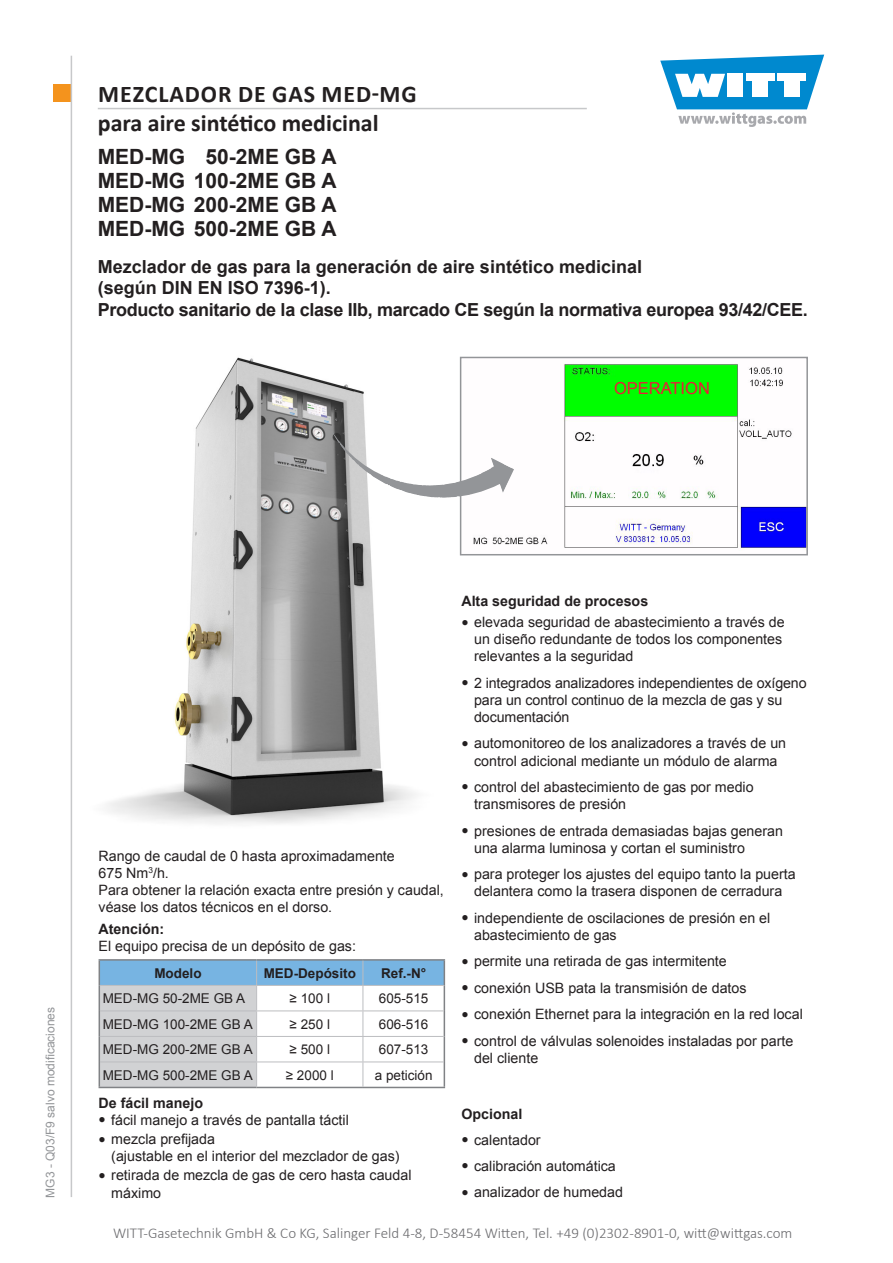
<style>
.page{position:relative;width:893px;height:1263px;background:#fff}
.page>*{position:absolute;margin:0;border:0;box-sizing:border-box;transform-origin:0 0}
.t1{font:700 24px/28.8px "Calibri";color:#231f20}
.Typ_Bez{font:700 21px/24px "Arial";color:#231f20;text-align:justify}
.Einleitungstext{font:700 18px/21.6px "Arial";color:#231f20}
.t2{font:16.5px "Arial";color:#ed1a3a}
.t3{font:300 15px "Calibri";color:#6b6b6e}
.Überschrift{font:14.25px/17.1px "Arial";color:#231f20}
.Überschrift-2{font:700 14.25px "Arial";color:#231f20}
.Überschrift-3{font:13.5px "Arial";color:#231f20}
.Einleitungstext-2{font:700 13.5px "Arial";color:#231f20}
.Einleitungstext-3{font:13.5px "Arial";color:#231f20}
.t4{font:12px "Arial";color:#939598}
.s1{font-weight:700}
.s2{font-family:"Bookman Old Style";font-size:12px}
</style>
<div class="page">
<div style="left:53px;top:85px;width:17px;height:17px;background:#f4931d"></div>
<svg style="left:660px;top:55px;width:164px;height:72px"></svg>
<hr style="left:71px;top:56px;width:1px;height:1141px;background:#c7c8ca">
<hr style="left:98px;top:108px;width:489px;height:1px;background:#c7c8ca">
<img style="left:473px;top:363px;width:332px;height:186px">
<div style="left:460px;top:357px;width:348px;height:198px;border:2px solid #939598"></div>
<div style="left:614px;top:382px;width:108px;height:23px;background:#00fe00"></div>
<img style="left:107px;top:357px;width:309px;height:467px">
<hr style="left:99px;top:959px;width:158px;height:2px;background:#808285">
<hr style="left:257px;top:959px;width:106px;height:2px;background:#808285">
<hr style="left:363px;top:959px;width:82px;height:2px;background:#808285">
<hr style="left:99px;top:1087px;width:158px;height:1px;background:#808285">
<hr style="left:257px;top:1087px;width:106px;height:1px;background:#808285">
<hr style="left:363px;top:1087px;width:82px;height:1px;background:#808285">
<svg style="left:99px;top:960px;width:346px;height:127px"></svg>
<svg style="left:328px;top:424px;width:186px;height:76px"></svg>
<h1 class="t1" style="left:98px;top:79px;width:320px">MEZCLADOR DE GAS MED-MG para aire sintético medicinal</h1>
<p class="Typ_Bez" style="left:98px;top:145px;width:240px">MED-MG 50-2ME GB A MED-MG 100-2ME GB A MED-MG 200-2ME GB A MED-MG 500-2ME GB A</p>
<p class="Einleitungstext" style="left:98px;top:256px;width:712px">Mezclador de gas para la generación de aire sintético medicinal<br>(según DIN EN ISO 7396-1).<br>Producto sanitario de la clase IIb, marcado CE según la normativa europea 93/42/CEE.</p>
<p class="t2" style="left:614px;top:377px;width:97px">OPERATION</p>
<p class="t4" style="left:42px;top:1197px;width:192px;rotate:-90deg">MG3 - Q03/F9 salvo modificaciones</p>
<p class="Überschrift" style="left:99px;top:847px;width:347px">Rango de caudal de 0 hasta aproximadamente<br>675 Nm<sup>3</sup>/h.<br>Para obtener la relación exacta entre presión y caudal, véase los datos técnicos en el dorso.</p>
<p class="Überschrift" style="left:99px;top:920px;width:259px"><span class="s1">Atención:<br></span>El equipo precisa de un depósito de gas:</p>
<p class="Einleitungstext-2" style="left:154px;top:964px;width:49px">Modelo</p>
<p class="Einleitungstext-2" style="left:264px;top:964px;width:94px">MED-Depósito</p>
<p class="Einleitungstext-2" style="left:381px;top:964px;width:47px">Ref.-N°</p>
<p class="Überschrift-3" style="left:103px;top:989px;width:144px">MED-MG 50-2ME GB A</p>
<p class="Einleitungstext-3" style="left:290px;top:989px;width:42px">≥ 100 l</p>
<p class="Überschrift-3" style="left:379px;top:989px;width:51px">605-515</p>
<p class="Überschrift-3" style="left:103px;top:1015px;width:152px">MED-MG 100-2ME GB A</p>
<p class="Einleitungstext-3" style="left:290px;top:1015px;width:42px">≥ 250 l</p>
<p class="Überschrift-3" style="left:379px;top:1015px;width:51px">606-516</p>
<p class="Überschrift-3" style="left:103px;top:1040px;width:152px">MED-MG 200-2ME GB A</p>
<p class="Einleitungstext-3" style="left:290px;top:1040px;width:42px">≥ 500 l</p>
<p class="Überschrift-3" style="left:379px;top:1040px;width:51px">607-513</p>
<p class="Überschrift-3" style="left:103px;top:1066px;width:152px">MED-MG 500-2ME GB A</p>
<p class="Einleitungstext-3" style="left:286px;top:1066px;width:49px">≥ 2000 l</p>
<p class="Überschrift-3" style="left:375px;top:1066px;width:59px">a petición</p>
<p class="Überschrift-2" style="left:99px;top:1093px;width:106px">De fácil manejo</p>
<p class="Überschrift" style="left:99px;top:1111px;width:252px"><span class="s2">●</span> fácil manejo a través de pantalla táctil</p>
<p class="Überschrift" style="left:111px;top:1131px;width:290px;text-indent:-13px"><span class="s2">●</span> mezcla prefijada<br>(ajustable en el interior del mezclador de gas)</p>
<p class="Überschrift" style="left:111px;top:1167px;width:302px;text-indent:-13px"><span class="s2">●</span> retirada de mezcla de gas de cero hasta caudal máximo</p>
<p class="Überschrift-2" style="left:461px;top:591px;width:188px">Alta seguridad de procesos</p>
<p class="Überschrift" style="left:474px;top:614px;width:312px;text-indent:-13px"><span class="s2">●</span> elevada seguridad de abastecimiento a través de un diseño redundante de todos los componentes relevantes a la seguridad</p>
<p class="Überschrift" style="left:474px;top:674px;width:334px;text-indent:-13px"><span class="s2">●</span> 2 integrados analizadores independientes de oxígeno para un control continuo de la mezcla de gas y su documentación</p>
<p class="Überschrift" style="left:461px;top:735px;width:326px;text-align:center"><span class="s2">●</span> automonitoreo de los analizadores a través de un control adicional mediante un módulo de alarma</p>
<p class="Überschrift" style="left:474px;top:778px;width:281px;text-indent:-13px"><span class="s2">●</span> control del abastecimiento de gas por medio transmisores de presión</p>
<p class="Überschrift" style="left:474px;top:822px;width:310px;text-indent:-13px"><span class="s2">●</span> presiones de entrada demasiadas bajas generan una alarma luminosa y cortan el suministro</p>
<p class="Überschrift" style="left:461px;top:866px;width:336px;text-align:center"><span class="s2">●</span> para proteger los ajustes del equipo tanto la puerta delantera como la trasera disponen de cerradura</p>
<p class="Überschrift" style="left:474px;top:909px;width:298px;text-indent:-13px"><span class="s2">●</span> independiente de oscilaciones de presión en el abastecimiento de gas</p>
<p class="Überschrift" style="left:461px;top:953px;width:267px"><span class="s2">●</span> permite una retirada de gas intermitente</p>
<p class="Überschrift" style="left:461px;top:979px;width:287px"><span class="s2">●</span> conexión USB pata la transmisión de datos</p>
<p class="Überschrift" style="left:461px;top:1006px;width:343px"><span class="s2">●</span> conexión Ethernet para la integración en la red local</p>
<p class="Überschrift" style="left:474px;top:1032px;width:321px;text-indent:-13px"><span class="s2">●</span> control de válvulas solenoides instaladas por parte del cliente</p>
<p class="Überschrift-2" style="left:461px;top:1104px;width:62px">Opcional</p>
<p class="Überschrift" style="left:461px;top:1131px;width:81px"><span class="s2">●</span> calentador</p>
<p class="Überschrift" style="left:461px;top:1157px;width:156px"><span class="s2">●</span> calibración automática</p>
<p class="Überschrift" style="left:461px;top:1184px;width:163px"><span class="s2">●</span> analizador de humedad</p>
<p class="t3" style="left:113px;top:1224px;width:681px">WITT-Gasetechnik GmbH &amp; Co KG, Salinger Feld 4-8, D-58454 Witten, Tel. +49 (0)2302-8901-0, witt@wittgas.com</p>
</div>
